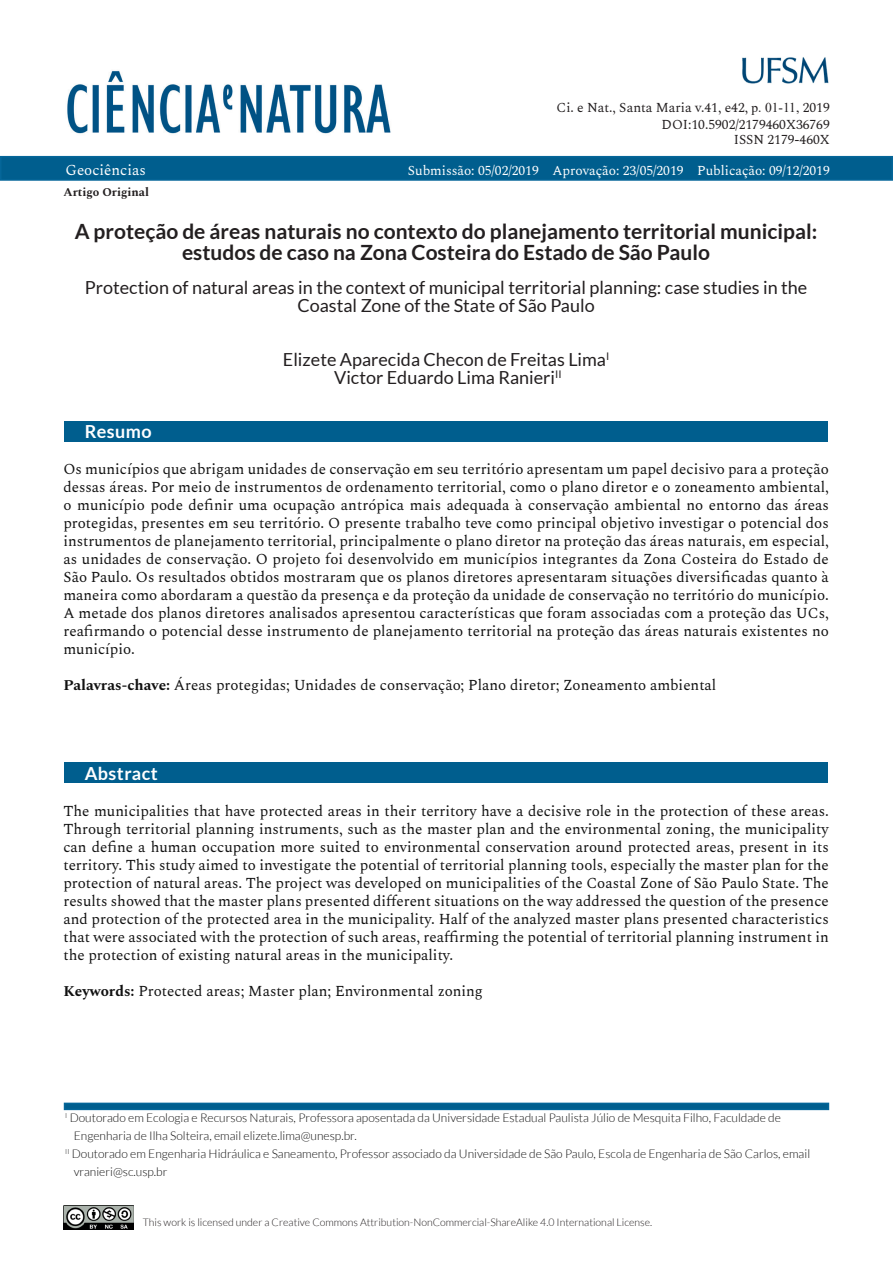
<style>
.page{position:relative;width:893px;height:1263px;background:#fff}
.page>*{position:absolute;margin:0;border:0;box-sizing:border-box;transform-origin:0 0}
.TituloArtigoPORTUGUE{font:700 21px/21px "Lato";color:#231f20;text-align:center}
.TituloArtigoENGLISH{font:18px/18px "Lato";color:#231f20;text-align:center}
.NomesAUTORES{font:18px "Lato";color:#231f20}
.TituloRESUMO_ABSTRAC{font:700 18px "Lato";letter-spacing:.025em;color:#fff}
.TextoRESUMO_ABSTRACT{font:15px/18px "Spectral";color:#111;text-align:justify}
.t1{font:15px "Spectral";color:#fff}
.t2{font:13.5px/15.6px "Spectral";color:#231f20;text-align:right}
.t3{font:13.5px "Spectral";color:#fff}
.TitulacaoFiliacao{font:300 12px/18px "Lato";color:#111}
.t4{font:700 12px "Spectral";color:#231f20}
.t5{font:300 10.5px "Lato";color:#231f20}
.s1{font-family:"Times New Roman"}
.s2{font-weight:700}
</style>
<div class="page">
<div style="left:0;top:156px;width:893px;height:25px;background:#005e8e;border:2px solid #056699"></div>
<img style="left:742px;top:57px;width:87px;height:27px">
<img style="left:67px;top:70px;width:324px;height:64px">
<img style="left:64px;top:1205px;width:69px;height:25px">
<div style="left:65px;top:422px;width:763px;height:20px;background:#005e8e"></div>
<div style="left:64px;top:762px;width:764px;height:20px;background:#005e8e"></div>
<div style="left:64px;top:1103px;width:765px;height:7px;background:#005e8e;border:2px solid #056699"></div>
<p class="t2" style="left:557px;top:99px;width:275px">Ci. e Nat., Santa Maria v.41, e42, <span class="s1">p. 01-11,</span> 2019<br>DOI:10.5902/2179460X36769<br>ISSN 2179-460X</p>
<p class="t1" style="left:65px;top:159px;width:82px">Geociências</p>
<p class="t3" style="left:408px;top:161px;width:423px">Submissão: 05/02/2019 Aprovação: 23/05/2019 Publicação: 09/12/2019</p>
<p class="t4" style="left:63px;top:184px;width:87px">Artigo Original</p>
<p class="TituloArtigoPORTUGUE" style="left:75px;top:220px;width:744px">A proteção de áreas naturais no contexto do planejamento territorial municipal: estudos de caso na Zona Costeira do Estado de São Paulo</p>
<p class="TituloArtigoENGLISH" style="left:85px;top:278px;width:724px">Protection of natural areas in the context of municipal territorial planning: case studies in the<br>Coastal Zone of the State of São Paulo</p>
<p class="NomesAUTORES" style="left:283px;top:349px;width:328px">Elizete Aparecida Checon de Freitas Lima<sup>I</sup></p>
<p class="NomesAUTORES" style="left:334px;top:367px;width:229px">Victor Eduardo Lima Ranieri<sup>II</sup></p>
<p class="TituloRESUMO_ABSTRAC" style="left:85px;top:421px;width:69px">Resumo</p>
<p class="TextoRESUMO_ABSTRACT" style="left:63px;top:459px;width:767px">Os municípios que abrigam unidades de conservação em seu território apresentam um papel decisivo para a proteção dessas áreas. Por meio de instrumentos de ordenamento territorial, como o plano diretor e o zoneamento ambiental, o município pode definir uma ocupação antrópica mais adequada à conservação ambiental no entorno das áreas protegidas, presentes em seu território. O presente trabalho teve como principal objetivo investigar o potencial dos instrumentos de planejamento territorial, principalmente o plano diretor na proteção das áreas naturais, em especial, as unidades de conservação. O projeto foi desenvolvido em municípios integrantes da Zona Costeira do Estado de São Paulo. Os resultados obtidos mostraram que os planos diretores apresentaram situações diversificadas quanto à maneira como abordaram a questão da presença e da proteção da unidade de conservação no território do município.<br>A metade dos planos diretores analisados apresentou características que foram associadas com a proteção das UCs, reafirmando o potencial desse instrumento de planejamento territorial na proteção das áreas naturais existentes no município.</p>
<p class="TextoRESUMO_ABSTRACT" style="left:63px;top:675px;width:654px"><span class="s2">Palavras-chave:</span> Áreas protegidas; Unidades de conservação; Plano diretor; Zoneamento ambiental</p>
<p class="TituloRESUMO_ABSTRAC" style="left:85px;top:763px;width:75px">Abstract</p>
<p class="TextoRESUMO_ABSTRACT" style="left:63px;top:801px;width:767px">The municipalities that have protected areas in their territory have a decisive role in the protection of these areas.<br>Through territorial planning instruments, such as the master plan and the environmental zoning, the municipality can define a human occupation more suited to environmental conservation around protected areas, present in its territory. This study aimed to investigate the potential of territorial planning tools, especially the master plan for the protection of natural areas. The project was developed on municipalities of the Coastal Zone of São Paulo State. The results showed that the master plans presented different situations on the way addressed the question of the presence and protection of the protected area in the municipality. Half of the analyzed master plans presented characteristics that were associated with the protection of such areas, reaffirming the potential of territorial planning instrument in the protection of existing natural areas in the municipality.</p>
<p class="TextoRESUMO_ABSTRACT" style="left:63px;top:981px;width:421px"><span class="s2">Keywords:</span> Protected areas; Master plan; Environmental zoning</p>
<p class="TitulacaoFiliacao" style="left:74px;top:1109px;width:709px;text-indent:-9px"><sup>I</sup> Doutorado em Ecologia e Recursos Naturais, Professora aposentada da Universidade Estadual Paulista Júlio de Mesquita Filho, Faculdade de<br>Engenharia de Ilha Solteira, email elizete.lima@unesp.br.</p>
<p class="TitulacaoFiliacao" style="left:74px;top:1145px;width:738px;text-indent:-9px"><sup>II</sup> Doutorado em Engenharia Hidráulica e Saneamento, Professor associado da Universidade de São Paulo, Escola de Engenharia de São Carlos, email vranieri@sc.usp.br</p>
<p class="t5" style="left:143px;top:1217px;width:511px">This work is licensed under a Creative Commons Attribution-NonCommercial-ShareAlike 4.0 International License.</p>
</div>
